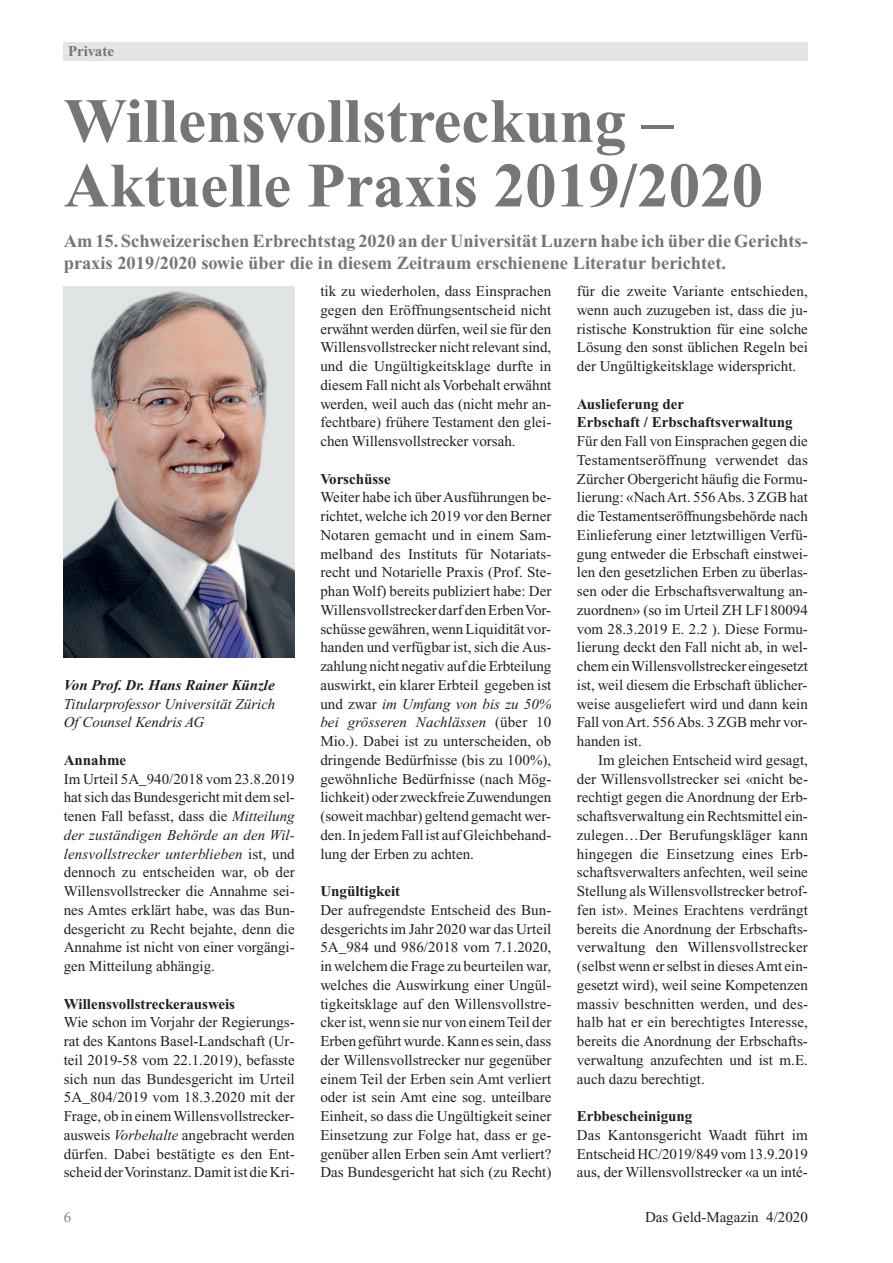
<style>
.page{position:relative;width:893px;height:1263px;background:#fff}
.page>*{position:absolute;margin:0;border:0;box-sizing:border-box;transform-origin:0 0}
.t1{font:700 63px/64.5px "Times New Roman PS Std";color:#757679}
.t2{font:700 18.45px/22.5px "Times New Roman PS Std";color:#757679}
.t3{font:15px/18.8px "Times New Roman PS Std";color:#231f20;text-align:justify}
.t4{font:700 15px/18.8px "Times New Roman PS Std";color:#231f20}
.t5{font:italic 15px/18.8px "Times New Roman PS Std";color:#231f20}
.t6{font:italic 700 15px "Times New Roman PS Std";color:#231f20}
.t7{font:700 15px "Times New Roman PS Std";color:#757679}
.t8{font:15px "Times New Roman PS Std";color:#808285}
.s1{font-style:italic}
</style>
<div class="page">
<div style="left:64px;top:43px;width:744px;height:18px;background:#e4e5e7"></div>
<img style="left:64px;top:286px;width:231px;height:371px">
<p class="t7" style="left:68px;top:46px;width:48px">Private</p>
<h1 class="t1" style="left:64px;top:96px;width:701px">Willensvollstreckung –<br>Aktuelle Praxis 2019/2020</h1>
<p class="t2" style="left:64px;top:232px;width:746px">Am 15. Schweizerischen Erbrechtstag 2020 an der Universität Luzern habe ich über die Gerichts&shy;praxis 2019/2020 sowie über die in diesem Zeitraum erschienene Literatur berichtet.</p>
<p class="t6" style="left:64px;top:680px;width:212px">Von Prof. Dr. Hans Rainer Künzle</p>
<p class="t5" style="left:64px;top:696px;width:213px">Titularprofessor Universität Zürich<br>Of Counsel Kendris AG</p>
<p class="t4" style="left:64px;top:752px;width:64px">Annahme</p>
<p class="t3" style="left:64px;top:771px;width:233px">Im Urteil 5A_940/2018 vom 23.8.2019 hat sich das Bundesgericht mit dem sel&shy;tenen Fall befasst, dass die <span class="s1">Mitteilung der zuständigen Behörde an den Wil&shy;lensvollstrecker unterblieben</span> ist, und dennoch zu entscheiden war, ob der Willensvollstrecker die Annahme sei&shy;nes Amtes erklärt habe, was das Bun&shy;desgericht zu Recht bejahte, denn die Annahme ist nicht von einer vorgängi&shy;gen Mitteilung abhängig.</p>
<p class="t4" style="left:64px;top:996px;width:173px">Willensvollstreckerausweis</p>
<p class="t3" style="left:64px;top:1014px;width:233px">Wie schon im Vorjahr der Regierungs&shy;rat des Kantons Basel-Landschaft (Ur&shy;teil 2019-58 vom 22.1.2019), befasste sich nun das Bundesgericht im Urteil 5A_804/2019 vom 18.3.2020 mit der Frage, ob in einem Willensvollstrecker&shy;ausweis <span class="s1">Vorbehalte</span> angebracht werden dürfen. Dabei bestätigte es den Ent&shy;scheid der Vorinstanz. Damit ist die Kri-</p>
<p class="t3" style="left:320px;top:283px;width:233px">tik zu wiederholen, dass Einsprachen gegen den Eröffnungsentscheid nicht erwähnt werden dürfen, weil sie für den Willensvollstrecker nicht relevant sind, und die Ungültigkeitsklage durfte in diesem Fall nicht als Vorbehalt erwähnt werden, weil auch das (nicht mehr an&shy;fechtbare) frühere Testament den glei&shy;chen Willensvollstrecker vorsah.</p>
<p class="t4" style="left:320px;top:471px;width:72px">Vorschüsse</p>
<p class="t3" style="left:320px;top:489px;width:233px">Weiter habe ich über Ausführungen be&shy;richtet, welche ich 2019 vor den Berner Notaren gemacht und in einem Sam&shy;melband des Instituts für Notariats&shy;recht und Notarielle Praxis (Prof. Ste&shy;phan Wolf) bereits publiziert habe: Der Willensvollstrecker darf den Erben Vor&shy;schüsse gewähren, wenn Liquidität vor&shy;handen und verfügbar ist, sich die Aus&shy;zahlung nicht negativ auf die Erbteilung auswirkt, ein klarer Erbteil gegeben ist und zwar <span class="s1">im Umfang von bis zu 50% bei grösseren Nachlässen</span> (über 10<br>Mio.). Dabei ist zu unterscheiden, ob dringende Bedürfnisse (bis zu 100%), gewöhnliche Bedürfnisse (nach Mög&shy;lichkeit) oder zweckfreie Zuwendungen (soweit machbar) geltend gemacht wer&shy;den. In jedem Fall ist auf Gleichbehand&shy;lung der Erben zu achten.</p>
<p class="t4" style="left:320px;top:883px;width:81px">Ungültigkeit</p>
<p class="t3" style="left:320px;top:902px;width:233px">Der aufregendste Entscheid des Bun&shy;desgerichts im Jahr 2020 war das Urteil 5A_984 und 986/2018 vom 7.1.2020, in welchem die Frage zu beurteilen war, welches die Auswirkung einer Ungül&shy;tigkeitsklage auf den Willensvollstre&shy;cker ist, wenn sie nur von einem Teil der Erben geführt wurde. Kann es sein, dass der Willensvollstrecker nur gegenüber einem Teil der Erben sein Amt verliert oder ist sein Amt eine sog. unteilbare Einheit, so dass die Ungültigkeit seiner Einsetzung zur Folge hat, dass er ge&shy;genüber allen Erben sein Amt verliert?<br>Das Bundesgericht hat sich (zu Recht)</p>
<p class="t3" style="left:577px;top:283px;width:233px">für die zweite Variante entschieden, wenn auch zuzugeben ist, dass die ju&shy;ristische Konstruktion für eine solche Lösung den sonst üblichen Regeln bei der Ungültigkeitsklage widerspricht.</p>
<p class="t4" style="left:577px;top:396px;width:217px">Auslieferung der<br>Erbschaft / Erbschaftsverwaltung</p>
<p class="t3" style="left:577px;top:433px;width:233px">Für den Fall von Einsprachen gegen die Testamentseröffnung verwendet das Zürcher Obergericht häufig die Formu&shy;lierung: «Nach Art. 556 Abs. 3 ZGB hat die Testamentseröffnungsbehörde nach Einlieferung einer letztwilligen Verfü&shy;gung entweder die Erbschaft einstwei&shy;len den gesetzlichen Erben zu überlas&shy;sen oder die Erbschaftsverwaltung an&shy;zuordnen» (so im Urteil ZH LF180094 vom 28.3.2019 E. 2.2 ). Diese Formu&shy;lierung deckt den Fall nicht ab, in wel&shy;chem ein Willensvollstrecker eingesetzt ist, weil diesem die Erbschaft üblicher&shy;weise ausgeliefert wird und dann kein Fall von Art. 556 Abs. 3 ZGB mehr vor&shy;handen ist.</p>
<p class="t3" style="left:577px;top:752px;width:233px;text-indent:21px">Im gleichen Entscheid wird gesagt, der Willensvollstrecker sei «nicht be&shy;rechtigt gegen die Anordnung der Erb&shy;schaftsverwaltung ein Rechtsmittel ein&shy;zulegen...Der Berufungskläger kann hingegen die Einsetzung eines Erb&shy;schaftsverwalters anfechten, weil seine Stellung als Willensvollstrecker betrof&shy;fen ist». Meines Erachtens verdrängt bereits die Anordnung der Erbschafts&shy;verwaltung den Willensvollstrecker (selbst wenn er selbst in dieses Amt ein&shy;gesetzt wird), weil seine Kompetenzen massiv beschnitten werden, und des&shy;halb hat er ein berechtigtes Interesse, bereits die Anordnung der Erbschafts&shy;verwaltung anzufechten und ist m.E. auch dazu berechtigt.</p>
<p class="t4" style="left:577px;top:1108px;width:117px">Erbbescheinigung</p>
<p class="t3" style="left:577px;top:1127px;width:233px">Das Kantonsgericht Waadt führt im Entscheid HC/2019/849 vom 13.9.2019 aus, der Willensvollstrecker «a un inté-</p>
<p class="t8" style="left:64px;top:1212px;width:9px">6</p>
<p class="t3" style="left:645px;top:1209px;width:164px">Das Geld-Magazin 4/2020</p>
</div>
